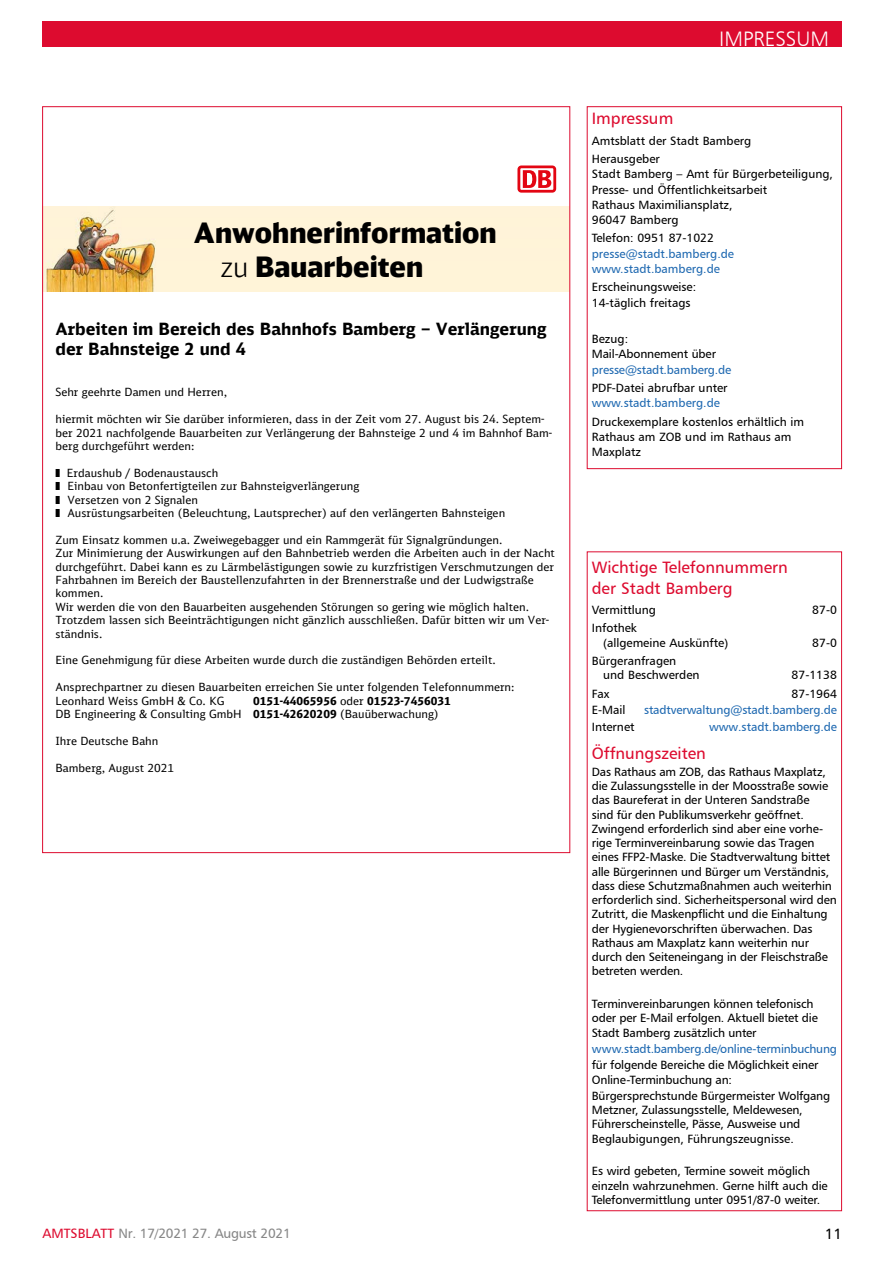
<style>
.page{position:relative;width:893px;height:1263px;background:#fff}
.page>*{position:absolute;margin:0;border:0;box-sizing:border-box;transform-origin:0 0}
.t1{font:300 27.9px/33.6px "DB Head";color:#000}
.t2{font:21px "Humanist 777 BT Light B";color:#fff}
.t3{font:700 16.8px/20.1px "DB Sans";color:#000}
.t4{font:16.5px/21px "Humanist 777 BT Roman B";color:#dd0b2f}
.t5{font:15px "Humanist 777 BT Roman B";color:#000}
.t6{font:13.5px "Humanist 777 BT Roman B";letter-spacing:-.02em;color:#878787}
.t7{font:12px/14.2px "Humanist 777 BT Roman B";letter-spacing:-.01em;color:#000}
.t8{font:12px/15.3px "Humanist 777 BT Roman B";letter-spacing:-.01em;color:#1f69b1}
.t9{font:11.1px/13.4px "DB Sans";color:#000}
.s1{font-style:inherit}
.s2{font-weight:700}
.s3{color:#dd0b2f}
</style>
<div class="page">
<div style="left:587px;top:106px;width:255px;height:363px;border:1px solid #dd0b2f"></div>
<div style="left:587px;top:551px;width:255px;height:660px;border:1px solid #dd0b2f"></div>
<div style="left:43px;top:21px;width:799px;height:26px;background:#dd0b2f"></div>
<div style="left:517px;top:165px;width:39px;height:28px;background:#e30613;border-radius:4px"></div>
<svg style="left:520px;top:168px;width:33px;height:22px"></svg>
<svg style="left:523px;top:170px;width:28px;height:18px"></svg>
<img style="left:44px;top:206px;width:524px;height:86px">
<p class="t1" style="left:220px;top:215px;width:278px;text-indent:-26px">Anwohnerinformation <span class="s1">zu</span> Bauarbeiten</p>
<p class="t3" style="left:55px;top:318px;width:493px">Arbeiten im Bereich des Bahnhofs Bamberg – Verlängerung der Bahnsteige 2 und 4</p>
<p class="t9" style="left:55px;top:386px;width:173px">Sehr geehrte Damen und Herren,</p>
<p class="t9" style="left:55px;top:412px;width:498px">hiermit möchten wir Sie darüber informieren, dass in der Zeit vom 27. August bis 24. Septem&shy;ber 2021 nachfolgende Bauarbeiten zur Verlängerung der Bahnsteige 2 und 4 im Bahnhof Bam&shy;berg durchgeführt werden:</p>
<p class="t9" style="left:67px;top:466px;width:440px">Erdaushub / Bodenaustausch<br>Einbau von Betonfertigteilen zur Bahnsteigverlängerung<br>Versetzen von 2 Signalen<br>Ausrüstungsarbeiten (Beleuchtung, Lautsprecher) auf den verlängerten Bahnsteigen</p>
<p class="t9" style="left:55px;top:533px;width:501px">Zum Einsatz kommen u.a. Zweiwegebagger und ein Rammgerät für Signalgründungen.<br>Zur Minimierung der Auswirkungen auf den Bahnbetrieb werden die Arbeiten auch in der Nacht durchgeführt. Dabei kann es zu Lärmbelästigungen sowie zu kurzfristigen Verschmutzungen der Fahrbahnen im Bereich der Baustellenzufahrten in der Brennerstraße und der Ludwigstraße kommen.<br>Wir werden die von den Bauarbeiten ausgehenden Störungen so gering wie möglich halten.<br>Trotzdem lassen sich Beeinträchtigungen nicht gänzlich ausschließen. Dafür bitten wir um Ver&shy;ständnis.</p>
<p class="t9" style="left:55px;top:653px;width:442px">Eine Genehmigung für diese Arbeiten wurde durch die zuständigen Behörden erteilt.</p>
<p class="t9" style="left:55px;top:680px;width:461px">Ansprechpartner zu diesen Bauarbeiten erreichen Sie unter folgenden Telefonnummern:<br>Leonhard Weiss GmbH &amp; Co. KG</p>
<p class="t9" style="left:55px;top:694px;width:397px;text-indent:198px"><span class="s2">0151-44065956</span> oder <span class="s2">01523-7456031<br></span>DB Engineering &amp; Consulting GmbH <span class="s2">0151-42620209</span> (Bauüberwachung)</p>
<p class="t9" style="left:55px;top:734px;width:105px">Ihre Deutsche Bahn</p>
<p class="t9" style="left:55px;top:761px;width:120px">Bamberg, August 2021</p>
<h2 class="t2" style="left:719px;top:25px;width:112px">IMPRESSUM</h2>
<h3 class="t4" style="left:592px;top:107px;width:83px">Impressum</h3>
<p class="t7" style="left:592px;top:131px;width:161px;line-height:18.3px">Amtsblatt der Stadt Bamberg<br>Herausgeber</p>
<p class="t7" style="left:592px;top:166px;width:243px;line-height:15.3px">Stadt Bamberg – Amt für Bürgerbeteiligung,<br>Presse- und Öffentlichkeitsarbeit<br>Rathaus Maximiliansplatz,<br>96047 Bamberg</p>
<p class="t7" style="left:592px;top:231px;width:124px">Telefon: 0951 87-1022</p>
<p class="t8" style="left:592px;top:246px;width:144px">presse@stadt.bamberg.de www.stadt.bamberg.de</p>
<p class="t7" style="left:592px;top:279px;width:106px;line-height:15.3px">Erscheinungsweise:<br>14-täglich freitags</p>
<p class="t7" style="left:592px;top:331px;width:126px;line-height:15.3px">Bezug:<br>Mail-Abonnement über</p>
<p class="t8" style="left:592px;top:362px;width:141px">presse@stadt.bamberg.de</p>
<p class="t7" style="left:592px;top:380px;width:137px">PDF-Datei abrufbar unter</p>
<p class="t8" style="left:592px;top:395px;width:130px">www.stadt.bamberg.de</p>
<p class="t7" style="left:592px;top:414px;width:214px;line-height:15.3px">Druckexemplare kostenlos erhältlich im<br>Rathaus am ZOB und im Rathaus am<br>Maxplatz</p>
<h3 class="t4" style="left:592px;top:557px;width:198px">Wichtige Telefonnummern der Stadt Bamberg</h3>
<p class="t7" style="left:592px;top:602px;width:66px">Vermittlung</p>
<p class="t7" style="left:812px;top:602px;width:26px">87-0</p>
<p class="t7" style="left:603px;top:621px;width:127px;text-indent:-11px">Infothek<br>(allgemeine Auskünfte)</p>
<p class="t7" style="left:812px;top:635px;width:26px">87-0</p>
<p class="t7" style="left:603px;top:654px;width:98px;text-indent:-11px">Bürgeranfragen und Beschwerden</p>
<p class="t7" style="left:791px;top:668px;width:47px">87-1138</p>
<p class="t7" style="left:592px;top:686px;width:19px">Fax</p>
<p class="t7" style="left:791px;top:686px;width:47px">87-1964</p>
<p class="t7" style="left:592px;top:703px;width:35px">E-Mail</p>
<p class="t8" style="left:644px;top:702px;width:194px">stadtverwaltung@stadt.bamberg.de</p>
<p class="t7" style="left:592px;top:719px;width:44px">Internet</p>
<p class="t8" style="left:709px;top:718px;width:129px">www.stadt.bamberg.de</p>
<h3 class="t4" style="left:592px;top:743px;width:116px">Öffnungszeiten</h3>
<p class="t7" style="left:592px;top:764px;width:247px">Das Rathaus am ZOB, das Rathaus Maxplatz, die Zulassungsstelle in der Moosstraße sowie das Baureferat in der Unteren Sandstraße<br>sind für den Publikumsverkehr geöffnet.<br>Zwingend erforderlich sind aber eine vorhe&shy;rige Terminvereinbarung sowie das Tragen eines FFP2-Maske. Die Stadtverwaltung bittet alle Bürgerinnen und Bürger um Verständnis, dass diese Schutzmaßnahmen auch weiterhin erforderlich sind. Sicherheitspersonal wird den Zutritt, die Maskenpflicht und die Einhaltung der Hygienevorschriften überwachen. Das Rathaus am Maxplatz kann weiterhin nur durch den Seiteneingang in der Fleischstraße betreten werden.</p>
<p class="t7" style="left:592px;top:996px;width:228px">Terminvereinbarungen können telefonisch oder per E-Mail erfolgen. Aktuell bietet die<br>Stadt Bamberg zusätzlich unter</p>
<p class="t8" style="left:592px;top:1041px;width:247px">www.stadt.bamberg.de/online-terminbuchung</p>
<p class="t7" style="left:592px;top:1058px;width:228px">für folgende Bereiche die Möglichkeit einer<br>Online-Terminbuchung an:</p>
<p class="t7" style="left:592px;top:1088px;width:240px">Bürgersprechstunde Bürgermeister Wolfgang Metzner, Zulassungsstelle, Meldewesen, Führerscheinstelle, Pässe, Ausweise und Beglaubigungen, Führungszeugnisse.</p>
<p class="t7" style="left:592px;top:1164px;width:237px">Es wird gebeten, Termine soweit möglich einzeln wahrzunehmen. Gerne hilft auch die<br>Telefonvermittlung unter 0951/87-0 weiter.</p>
<p class="t6" style="left:43px;top:1224px;width:250px"><span class="s3">AMTSBLATT</span> Nr. 17/2021 27. August 2021</p>
<p class="t5" style="left:825px;top:1224px;width:19px">11</p>
</div>
